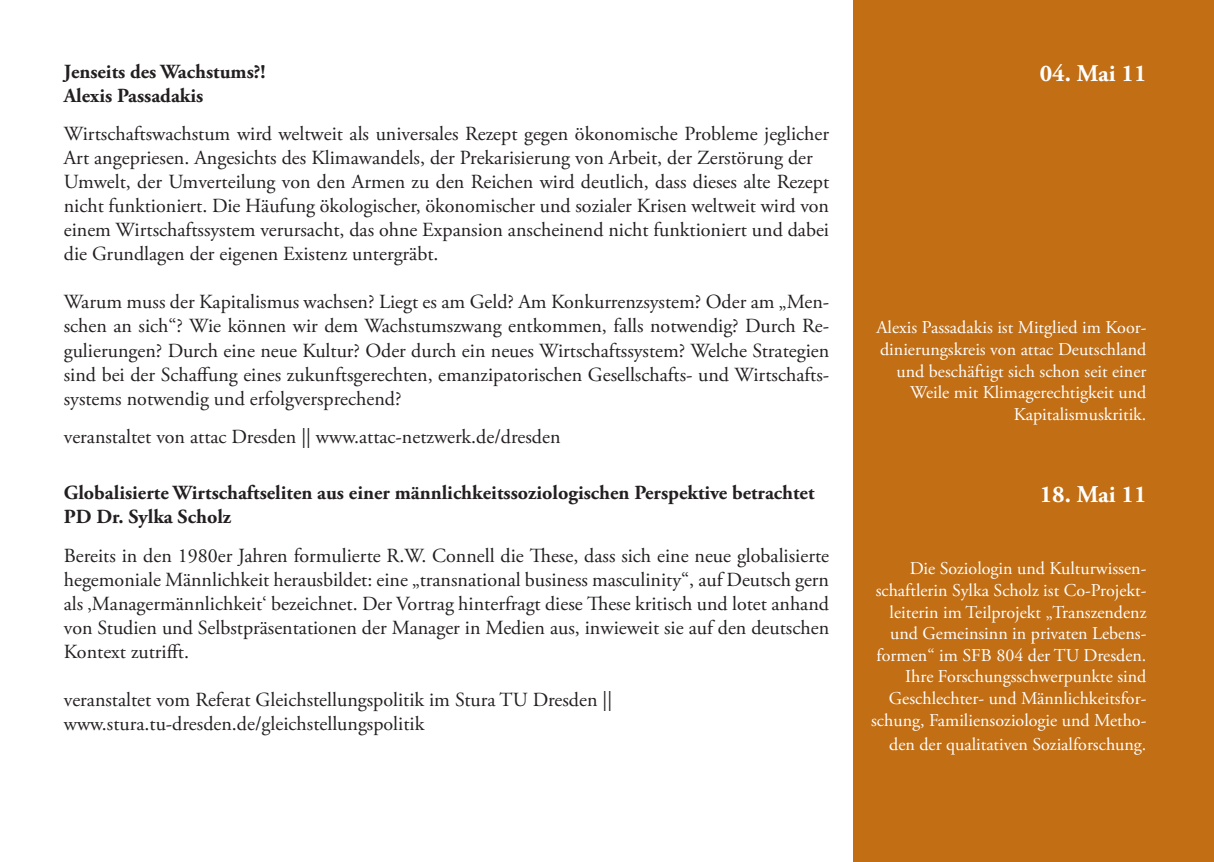
<style>
.page{position:relative;width:1214px;height:862px;background:#fff}
.page>*{position:absolute;margin:0;border:0;box-sizing:border-box;transform-origin:0 0}
.t1{font:700 24px "Adobe Garamond Pro";color:#fff}
.t2{font:20px/24px "Adobe Garamond Pro";color:#231f20}
.t3{font:700 20px/24px "Adobe Garamond Pro";color:#231f20}
.t4{font:18px/21.6px "Adobe Garamond Pro";color:#fff;text-align:right}
</style>
<div class="page">
<div style="left:853px;top:0;width:360px;height:862px;background:#c16e15"></div>
<p class="t3" style="left:64px;top:60px;width:203px">Jenseits des Wachstums?!<br>Alexis Passadakis</p>
<p class="t2" style="left:64px;top:123px;width:766px">Wirtschaftswachstum wird weltweit als universales Rezept gegen ökonomische Probleme jeglicher Art angepriesen. Angesichts des Klimawandels, der Prekarisierung von Arbeit, der Zerstörung der Umwelt, der Umverteilung von den Armen zu den Reichen wird deutlich, dass dieses alte Rezept nicht funktioniert. Die Häufung ökologischer, ökonomischer und sozialer Krisen weltweit wird von einem Wirtschaftssystem verursacht, das ohne Expansion anscheinend nicht funktioniert und dabei die Grundlagen der eigenen Existenz untergräbt.</p>
<p class="t2" style="left:64px;top:291px;width:766px;text-align:justify">Warum muss der Kapitalismus wachsen? Liegt es am Geld? Am Konkurrenzsystem? Oder am „Men&shy;schen an sich“? Wie können wir dem Wachstumszwang entkommen, falls notwendig? Durch Re&shy;gulierungen? Durch eine neue Kultur? Oder durch ein neues Wirtschaftssystem? Welche Strategien sind bei der Schaffung eines zukunftsgerechten, emanzipatorischen Gesellschafts- und Wirtschafts&shy;systems notwendig und erfolgversprechend?</p>
<p class="t2" style="left:64px;top:425px;width:498px">veranstaltet von attac Dresden || www.attac-netzwerk.de/dresden</p>
<p class="t3" style="left:64px;top:481px;width:752px">Globalisierte Wirtschaftseliten aus einer männlichkeitssoziologischen Perspektive betrachtet<br>PD Dr. Sylka Scholz</p>
<p class="t2" style="left:64px;top:544px;width:766px;text-align:justify">Bereits in den 1980er Jahren formulierte R.W. Connell die These, dass sich eine neue globalisierte hegemoniale Männlichkeit herausbildet: eine „transnational business masculinity“, auf Deutsch gern als ‚Managermännlichkeit‘ bezeichnet. Der Vortrag hinterfragt diese These kritisch und lotet anhand von Studien und Selbstpräsentationen der Manager in Medien aus, inwieweit sie auf den deutschen Kontext zutrifft.</p>
<p class="t2" style="left:64px;top:688px;width:549px">veranstaltet vom Referat Gleichstellungspolitik im Stura TU Dresden || www.stura.tu-dresden.de/gleichstellungspolitik</p>
<p class="t1" style="left:1039px;top:59px;width:108px">04. Mai 11</p>
<p class="t4" style="left:876px;top:317px;width:271px">Alexis Passadakis ist Mitglied im Koor&shy;dinierungskreis von attac Deutschland und beschäftigt sich schon seit einer Weile mit Klimagerechtigkeit und Kapitalismuskritik.</p>
<p class="t1" style="left:1039px;top:481px;width:108px">18. Mai 11</p>
<p class="t4" style="left:871px;top:558px;width:277px">Die Soziologin und Kulturwissen&shy;schaftlerin Sylka Scholz ist Co-Projekt&shy;leiterin im Teilprojekt „Transzendenz und Gemeinsinn in privaten Lebens&shy;formen“ im SFB 804 der TU Dresden.<br>Ihre Forschungsschwerpunkte sind Geschlechter- und Männlichkeitsfor&shy;schung, Familiensoziologie und Metho-</p>
<p class="t4" style="left:889px;top:733px;width:259px">den der qualitativen Sozialforschung.</p>
</div>
